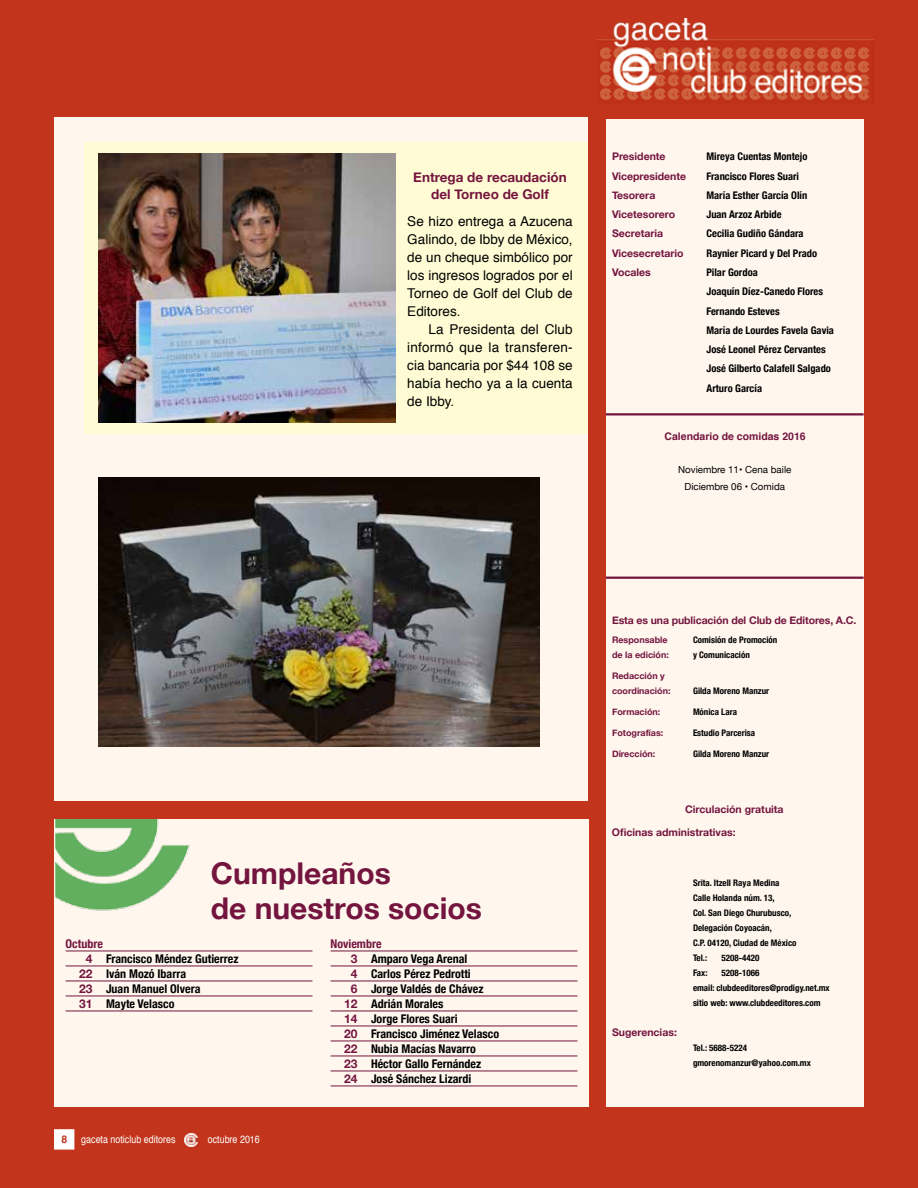
<style>
.page{position:relative;width:918px;height:1188px;background:#c2341b}
.page>*{position:absolute;margin:0;border:0;box-sizing:border-box;transform-origin:0 0}
.t1{font:700 30px/34.5px "Helvetica Neue";color:#74153f}
.t2{font:13.5px/18px "Helvetica";color:#000;text-align:justify}
.t3{font:700 13.5px/16.5px "Helvetica Neue";color:#74153f;text-align:center}
.t4{font:700 condensed 12px "Helvetica Neue";color:#000}
.t5{font:700 condensed 12px "Helvetica Neue";color:#74153f}
.t6{font:700 condensed 10.5px/19.2px "Helvetica Neue";color:#000}
.t7{font:700 10.5px "Helvetica Neue";color:#74153f}
.t8{font:10.5px "Helvetica";color:#fff;scale:.85 1}
.t9{font:700 10.5px "Helvetica";color:#74153f}
.t10{font:700 10.5px "Helvetica";color:#c2341b}
.t11{font:9.75px/16.5px "Helvetica Neue";color:#000;text-align:center}
.t12{font:700 condensed 9px/15px "Helvetica Neue";color:#000}
.t13{font:700 9px/15px "Helvetica Neue";color:#74153f}
.s1{font-stretch:normal;color:#74153f}
</style>
<div class="page">
<div style="left:54px;top:1129px;width:20px;height:21px;background:#fff;border:2px solid #fff"></div>
<svg style="left:185px;top:1134px;width:13px;height:13px"></svg>
<img style="left:917px;top:45px;width:1px;height:277px">
<div style="left:606px;top:120px;width:257px;height:987px;background:#fff7ee"></div>
<img style="left:597px;top:18px;width:276px;height:86px">
<div style="left:54px;top:819px;width:534px;height:288px;background:#fff7ee"></div>
<img style="left:55px;top:819px;width:135px;height:92px">
<div style="left:54px;top:117px;width:534px;height:684px;background:#fff7ee"></div>
<div style="left:37px;top:808px;width:556px;height:9px;background:#c2341b"></div>
<hr style="left:606px;top:413px;width:258px;height:2px;background:#74153f">
<hr style="left:606px;top:577px;width:258px;height:2px;background:#74153f">
<img style="left:98px;top:477px;width:442px;height:270px">
<div style="left:85px;top:142px;width:503px;height:291px;background:#fffcd5"></div>
<img style="left:98px;top:153px;width:297px;height:270px">
<hr style="left:66px;top:951px;width:246px;height:1px;background:#74153f">
<hr style="left:66px;top:966px;width:246px;height:1px;background:#74153f">
<hr style="left:66px;top:981px;width:246px;height:1px;background:#74153f">
<hr style="left:66px;top:996px;width:246px;height:1px;background:#74153f">
<hr style="left:66px;top:1011px;width:246px;height:1px;background:#74153f">
<hr style="left:331px;top:951px;width:246px;height:1px;background:#74153f">
<hr style="left:331px;top:966px;width:246px;height:1px;background:#74153f">
<hr style="left:331px;top:981px;width:246px;height:1px;background:#74153f">
<hr style="left:331px;top:996px;width:246px;height:1px;background:#74153f">
<hr style="left:331px;top:1011px;width:246px;height:1px;background:#74153f">
<hr style="left:331px;top:1026px;width:246px;height:1px;background:#74153f">
<hr style="left:331px;top:1041px;width:246px;height:1px;background:#74153f">
<hr style="left:331px;top:1056px;width:246px;height:1px;background:#74153f">
<hr style="left:331px;top:1071px;width:246px;height:1px;background:#74153f">
<hr style="left:331px;top:1086px;width:246px;height:1px;background:#74153f">
<h2 class="t3" style="left:413px;top:170px;width:155px">Entrega de recaudación del Torneo de Golf</h2>
<h2 class="t2" style="left:407px;top:213px;width:167px">Se hizo entrega a Azucena Galindo, de Ibby de México, de un cheque simbólico por los ingresos logrados por el Torneo de Golf del Club de Editores.</h2>
<h2 class="t2" style="left:407px;top:320px;width:167px;text-indent:21px">La Presidenta del Club informó que la transferen&shy;cia bancaria por $44 108 se había hecho ya a la cuenta de Ibby.</h2>
<p class="t7" style="left:612px;top:148px;width:55px">Presidente</p>
<p class="t6" style="left:706px;top:146px;width:102px">Mireya Cuentas Montejo</p>
<p class="t7" style="left:612px;top:168px;width:76px">Vicepresidente</p>
<p class="t6" style="left:706px;top:166px;width:94px">Francisco Flores Suari</p>
<p class="t7" style="left:612px;top:187px;width:45px">Tesorera</p>
<p class="t6" style="left:706px;top:185px;width:102px">María Esther García Olín</p>
<p class="t7" style="left:612px;top:206px;width:65px">Vicetesorero</p>
<p class="t6" style="left:706px;top:204px;width:77px">Juan Arzoz Arbide</p>
<p class="t7" style="left:612px;top:226px;width:53px">Secretaria</p>
<p class="t6" style="left:706px;top:223px;width:99px">Cecilia Gudiño Gándara</p>
<p class="t7" style="left:612px;top:245px;width:73px">Vicesecretario</p>
<p class="t6" style="left:706px;top:243px;width:112px">Raynier Picard y Del Prado</p>
<p class="t7" style="left:612px;top:264px;width:40px">Vocales</p>
<p class="t6" style="left:706px;top:262px;width:129px">Pilar Gordoa<br>Joaquín Díez-Canedo Flores<br>Fernando Esteves<br>María de Lourdes Favela Gavia<br>José Leonel Pérez Cervantes<br>José Gilberto Calafell Salgado<br>Arturo García</p>
<p class="t9" style="left:665px;top:427px;width:143px">Calendario de comidas 2016</p>
<p class="t11" style="left:678px;top:462px;width:115px">Noviembre 11• Cena baile<br>Diciembre 06 • Comida</p>
<h1 class="t1" style="left:211px;top:848px;width:273px">Cumpleaños<br>de nuestros socios</h1>
<h1 class="t1" style="left:211px;top:857px;width:273px">Cumpleaños<br>de nuestros socios</h1>
<h3 class="t5" style="left:66px;top:933px;width:39px">Octubre</h3>
<h3 class="t4" style="left:86px;top:948px;width:154px"><span class="s1">4</span> Francisco Méndez Gutierrez</h3>
<h3 class="t4" style="left:79px;top:963px;width:108px"><span class="s1">22</span> Iván Mozó Ibarra</h3>
<h3 class="t4" style="left:79px;top:978px;width:123px"><span class="s1">23</span> Juan Manuel Olvera</h3>
<h3 class="t4" style="left:79px;top:993px;width:97px"><span class="s1">31</span> Mayte Velasco</h3>
<p class="t10" style="left:61px;top:1131px;width:7px">8</p>
<p class="t8" style="left:81px;top:1132px;width:112px">gaceta noticlub editores</p>
<p class="t8" style="left:208px;top:1132px;width:63px">octubre 2016</p>
<h3 class="t5" style="left:331px;top:933px;width:53px">Noviembre</h3>
<h3 class="t4" style="left:351px;top:948px;width:118px"><span class="s1">3</span> Amparo Vega Arenal</h3>
<h3 class="t4" style="left:351px;top:963px;width:121px"><span class="s1">4</span> Carlos Pérez Pedrotti</h3>
<h3 class="t4" style="left:351px;top:978px;width:134px"><span class="s1">6</span> Jorge Valdés de Chávez</h3>
<h3 class="t4" style="left:344px;top:993px;width:101px"><span class="s1">12</span> Adrián Morales</h3>
<h3 class="t4" style="left:344px;top:1008px;width:115px"><span class="s1">14</span> Jorge Flores Suari</h3>
<h3 class="t4" style="left:344px;top:1023px;width:156px"><span class="s1">20</span> Francisco Jiménez Velasco</h3>
<h3 class="t4" style="left:344px;top:1038px;width:133px"><span class="s1">22</span> Nubia Macías Navarro</h3>
<h3 class="t4" style="left:344px;top:1053px;width:138px"><span class="s1">23</span> Héctor Gallo Fernández</h3>
<h3 class="t4" style="left:344px;top:1068px;width:129px"><span class="s1">24</span> José Sánchez Lizardi</h3>
<p class="t7" style="left:612px;top:612px;width:246px">Esta es una publicación del Club de Editores, A.C.</p>
<p class="t13" style="left:612px;top:633px;width:57px">Responsable</p>
<p class="t12" style="left:693px;top:632px;width:86px">Comisión de Promoción</p>
<p class="t13" style="left:612px;top:648px;width:58px">de la edición:</p>
<p class="t12" style="left:693px;top:647px;width:58px">y Comunicación</p>
<p class="t13" style="left:612px;top:669px;width:60px">Redacción y coordinación:</p>
<p class="t12" style="left:693px;top:683px;width:78px">Gilda Moreno Manzur</p>
<p class="t13" style="left:612px;top:705px;width:50px">Formación:</p>
<p class="t12" style="left:693px;top:704px;width:46px">Mónica Lara</p>
<p class="t13" style="left:612px;top:726px;width:53px">Fotografías:</p>
<p class="t12" style="left:693px;top:725px;width:64px">Estudio Parcerisa</p>
<p class="t13" style="left:612px;top:747px;width:45px">Dirección:</p>
<p class="t12" style="left:693px;top:746px;width:78px">Gilda Moreno Manzur</p>
<p class="t7" style="left:685px;top:801px;width:100px">Circulación gratuita</p>
<p class="t7" style="left:612px;top:824px;width:125px">Oficinas administrativas:</p>
<p class="t12" style="left:693px;top:874px;width:105px">Srita. Itzell Raya Medina<br>Calle Holanda núm. 13,<br>Col. San Diego Churubusco,<br>Delegación Coyoacán,<br>C.P. 04120, Ciudad de México<br>Tel.:</p>
<p class="t12" style="left:722px;top:949px;width:39px">5208-4420</p>
<p class="t7" style="left:612px;top:1024px;width:66px">Sugerencias:</p>
<p class="t12" style="left:693px;top:964px;width:16px">Fax:</p>
<p class="t12" style="left:693px;top:964px;width:138px;text-indent:29px">5208-1066<br>email: clubdeeditores@prodigy.net.mx sitio web: www.clubdeeditores.com</p>
<p class="t12" style="left:693px;top:1039px;width:119px">Tel.: 5688-5224 gmorenomanzur@yahoo.com.mx</p>
</div>
